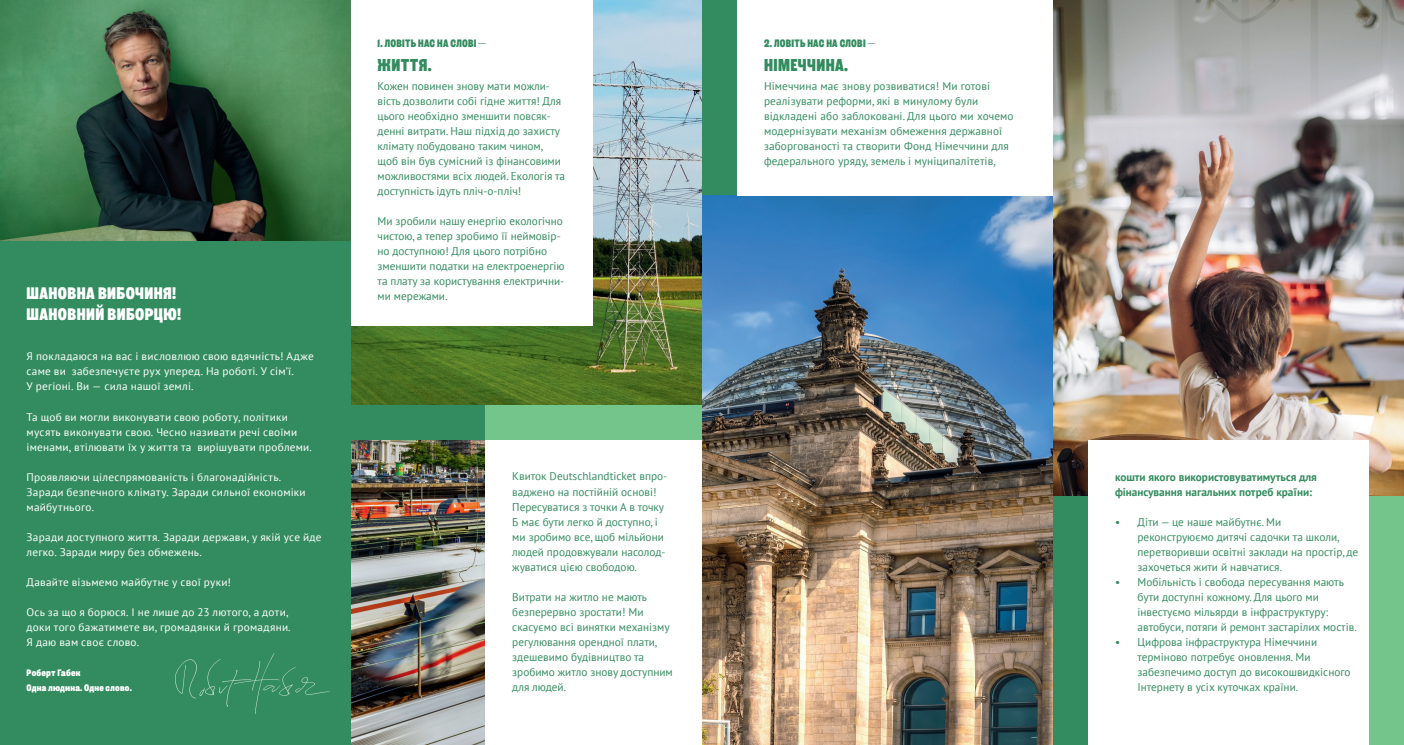
<style>
.page{position:relative;width:1404px;height:745px;background:#fff}
.page>*{position:absolute;margin:0;border:0;box-sizing:border-box;transform-origin:0 0}
.t1{font:20px "Salford Sans Arabic VF";letter-spacing:.02em;color:#338c5f}
.t2{font:19.38px/20.6px "Salford Sans Arabic VF";letter-spacing:.02em;color:#fff}
.t3{font:12.5px "Salford Sans Arabic VF";letter-spacing:.02em;color:#338c5f}
.t4{font:11.25px/15px "PT Sans";color:#338c5f}
.t5{font:700 11.25px/15px "PT Sans";color:#338c5f}
.t6{font:10.88px/15px "PT Sans";letter-spacing:.02em;color:#fff}
.t7{font:10.88px/15px "Salford Sans Arabic VF";letter-spacing:.02em;color:#fff}
</style>
<div class="page">
<div style="left:1052px;top:495px;width:176px;height:249px;background:#338c5f"></div>
<div style="left:1228px;top:495px;width:175px;height:249px;background:#74c58b"></div>
<div style="left:702px;top:0;width:350px;height:744px;background:#338c5f"></div>
<div style="left:485px;top:405px;width:217px;height:339px;background:#74c58b"></div>
<div style="left:0;top:240px;width:351px;height:504px;background:#338c5f"></div>
<img style="left:0;top:0;width:351px;height:240px">
<img style="left:351px;top:440px;width:134px;height:304px">
<img style="left:351px;top:0;width:351px;height:404px">
<img style="left:702px;top:195px;width:350px;height:549px">
<img style="left:1052px;top:0;width:351px;height:495px">
<div style="left:1088px;top:440px;width:280px;height:304px;background:#fff"></div>
<div style="left:737px;top:0;width:315px;height:195px;background:#fff"></div>
<div style="left:351px;top:0;width:241px;height:325px;background:#fff"></div>
<div style="left:485px;top:440px;width:217px;height:304px;background:#fff"></div>
<img style="left:175px;top:653px;width:154px;height:60px">
<h2 class="t2" style="left:27px;top:283px;width:156px">ШАНОВНА ВИБОЧИНЯ!<br>ШАНОВНИЙ ВИБОРЦЮ!</h2>
<p class="t6" style="left:27px;top:348px;width:289px">Я покладаюся на вас і висловлюю свою вдячність! Адже саме ви забезпечуєте рух уперед. На роботі. У сім’ї.<br>У регіоні. Ви — сила нашої землі.</p>
<p class="t6" style="left:27px;top:408px;width:287px">Та щоб ви могли виконувати свою роботу, політики мусять виконувати свою. Чесно називати речі своїми іменами, втілювати їх у життя та вирішувати проблеми.</p>
<p class="t6" style="left:27px;top:468px;width:280px">Проявляючи цілеспрямованість і благонадійність.<br>Заради безпечного клімату. Заради сильної економіки майбутнього.</p>
<p class="t6" style="left:27px;top:528px;width:296px">Заради доступного життя. Заради держави, у якій усе йде легко. Заради миру без обмежень.</p>
<p class="t6" style="left:27px;top:573px;width:206px">Давайте візьмемо майбутнє у свої руки!</p>
<p class="t6" style="left:27px;top:603px;width:265px">Ось за що я борюся. І не лише до 23 лютого, а доти, доки того бажатимете ви, громадянки й громадяни.<br>Я даю вам своє слово.</p>
<p class="t7" style="left:27px;top:665px;width:107px">Роберт Габек<br>Одна людина. Одне слово.</p>
<p class="t3" style="left:377px;top:36px;width:110px">1. ЛОВІТЬ НАС НА СЛОВІ —</p>
<h1 class="t1" style="left:377px;top:53px;width:55px">ЖИТТЯ.</h1>
<p class="t4" style="left:377px;top:78px;width:189px">Кожен повинен знову мати можли&shy;вість дозволити собі гідне життя! Для цього необхідно зменшити повсяк&shy;денні витрати. Наш підхід до захисту клімату побудовано таким чином, щоб він був сумісний із фінансовими можливостями всіх людей. Екологія та доступність ідуть пліч-о-пліч!</p>
<p class="t4" style="left:377px;top:213px;width:188px">Ми зробили нашу енергію екологічно чистою, а тепер зробимо її неймовір&shy;но доступною! Для цього потрібно зменшити податки на електроенергію та плату за користування електрични&shy;ми мережами.</p>
<p class="t4" style="left:512px;top:468px;width:156px">Квиток Deutschlandticket впро&shy;ваджено на постійній основі!<br>Пересуватися з точки А в точку<br>Б має бути легко й доступно, і ми зробимо все, щоб мільйони людей продовжували насолод&shy;жуватися цією свободою.</p>
<p class="t4" style="left:512px;top:588px;width:162px">Витрати на житло не мають безперервно зростати! Ми скасуємо всі винятки механізму регулювання орендної плати, здешевимо будівництво та зробимо житло знову доступним для людей.</p>
<p class="t3" style="left:764px;top:36px;width:113px">2. ЛОВІТЬ НАС НА СЛОВІ —</p>
<h1 class="t1" style="left:764px;top:53px;width:85px">НІМЕЧЧИНА.</h1>
<p class="t4" style="left:764px;top:78px;width:251px">Німеччина має знову розвиватися! Ми готові реалізувати реформи, які в минулому були відкладені або заблоковані. Для цього ми хочемо модернізувати механізм обмеження державної заборгованості та створити Фонд Німеччини для федерального уряду, земель і муніципалітетів,</p>
<p class="t5" style="left:1114px;top:468px;width:203px">кошти якого використовуватимуться для фінансування нагальних потреб країни:</p>
<p class="t4" style="left:1137px;top:513px;width:222px;text-indent:-22px">• Діти — це наше майбутнє. Ми реконструюємо дитячі садочки та школи, перетворивши освітні заклади на простір, де захочеться жити й навчатися.</p>
<p class="t4" style="left:1137px;top:573px;width:221px;text-indent:-22px">• Мобільність і свобода пересування мають бути доступні кожному. Для цього ми інвестуємо мільярди в інфраструктуру: автобуси, потяги й ремонт застарілих мостів.</p>
<p class="t4" style="left:1137px;top:633px;width:214px;text-indent:-22px">• Цифрова інфраструктура Німеччини терміново потребує оновлення. Ми забезпечимо доступ до високошвидкісного Інтернету в усіх куточках країни.</p>
</div>
